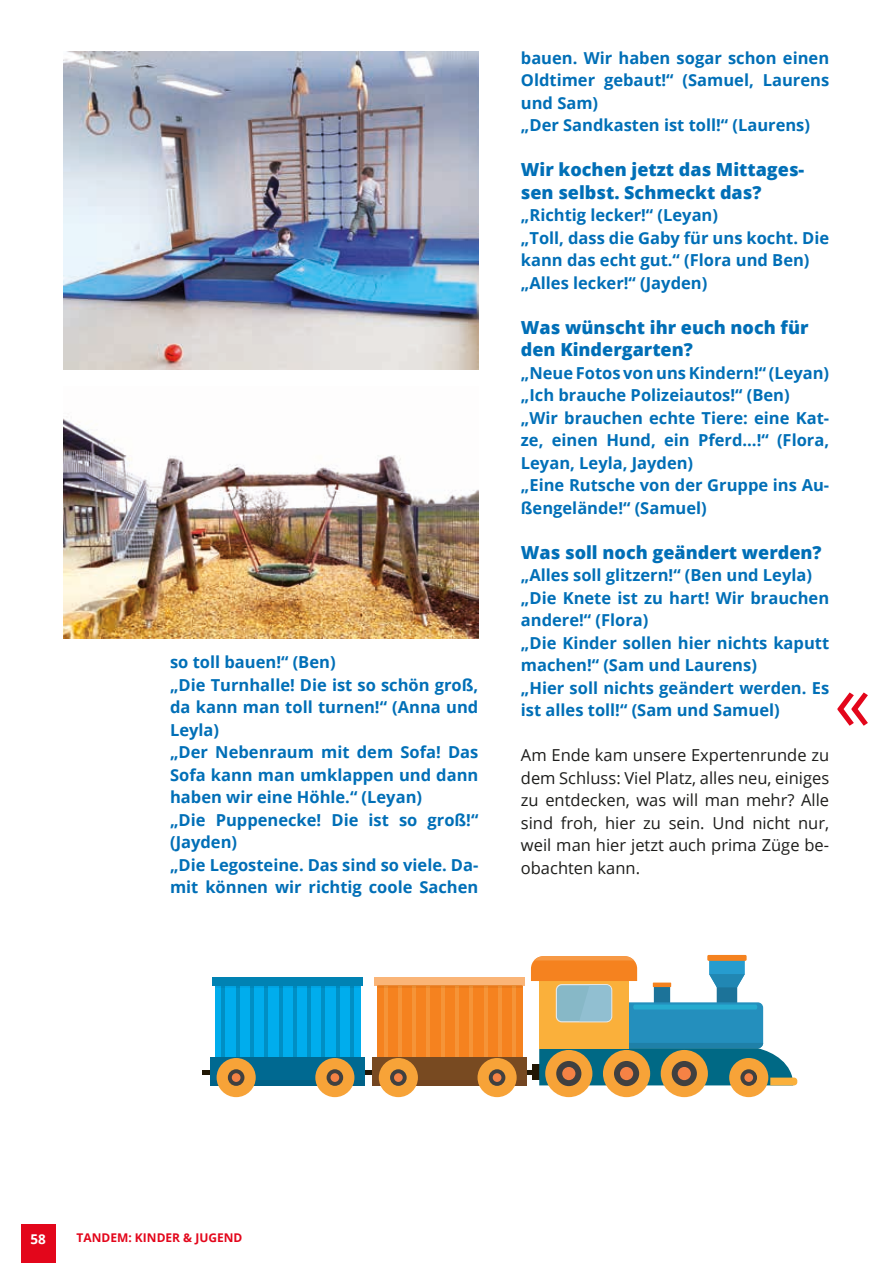
<style>
.page{position:relative;width:893px;height:1263px;background:#fff}
.page>*{position:absolute;margin:0;border:0;box-sizing:border-box;transform-origin:0 0}
.t1{font:81px "Open Sans";color:#e3061b;scale:.9 1}
.t2{font:800 18px/22.5px "Open Sans";color:#006fb7}
.t3{font:700 16.5px/22.5px "Open Sans";color:#006fb7}
.t4{font:16.5px/22.5px "Open Sans";color:#1d1d1b;text-align:justify}
.t5{font:700 13.5px "Open Sans";color:#fff}
.t6{font:700 12px "Open Sans";color:#e3061b}
</style>
<div class="page">
<div style="left:21px;top:1225px;width:34px;height:38px;background:#e3061b"></div>
<img style="left:64px;top:51px;width:414px;height:319px">
<img style="left:64px;top:419px;width:414px;height:220px">
<div style="left:707px;top:955px;width:40px;height:6px;background:#f5821f"></div>
<div style="left:527px;top:1070px;width:8px;height:5px;background:#211705"></div>
<div style="left:729px;top:1058px;width:39px;height:39px;background:#f7a338;border-radius:50%"></div>
<div style="left:661px;top:1050px;width:47px;height:47px;background:#f7a338;border-radius:50%"></div>
<div style="left:603px;top:1050px;width:47px;height:47px;background:#f7a338;border-radius:50%"></div>
<div style="left:545px;top:1050px;width:47px;height:47px;background:#f7a338;border-radius:50%"></div>
<div style="left:377px;top:981px;width:146px;height:87px;background:#f5821f"></div>
<hr style="left:513px;top:981px;width:3px;height:87px;background:#f59438">
<hr style="left:498px;top:981px;width:3px;height:87px;background:#f59438">
<hr style="left:484px;top:981px;width:3px;height:87px;background:#f59438">
<hr style="left:470px;top:981px;width:3px;height:87px;background:#f59438">
<hr style="left:455px;top:981px;width:4px;height:87px;background:#f59438">
<hr style="left:441px;top:981px;width:3px;height:87px;background:#f59438">
<hr style="left:427px;top:981px;width:3px;height:87px;background:#f59438">
<hr style="left:413px;top:981px;width:3px;height:87px;background:#f59438">
<hr style="left:398px;top:981px;width:3px;height:87px;background:#f59438">
<hr style="left:384px;top:981px;width:3px;height:87px;background:#f59438">
<div style="left:375px;top:977px;width:150px;height:8px;background:#fab578"></div>
<div style="left:364px;top:1070px;width:9px;height:5px;background:#211705"></div>
<div style="left:215px;top:981px;width:145px;height:87px;background:#00aded"></div>
<hr style="left:350px;top:981px;width:3px;height:87px;background:#008fc4">
<hr style="left:336px;top:981px;width:3px;height:87px;background:#008fc4">
<hr style="left:322px;top:981px;width:3px;height:87px;background:#008fc4">
<hr style="left:308px;top:981px;width:3px;height:87px;background:#008fc4">
<hr style="left:293px;top:981px;width:3px;height:87px;background:#008fc4">
<hr style="left:279px;top:981px;width:3px;height:87px;background:#008fc4">
<hr style="left:265px;top:981px;width:3px;height:87px;background:#008fc4">
<hr style="left:250px;top:981px;width:4px;height:87px;background:#008fc4">
<hr style="left:236px;top:981px;width:3px;height:87px;background:#008fc4">
<hr style="left:222px;top:981px;width:3px;height:87px;background:#008fc4">
<svg style="left:215px;top:985px;width:145px;height:3px"></svg>
<div style="left:212px;top:977px;width:151px;height:8px;background:#0082b3"></div>
<div style="left:202px;top:1070px;width:8px;height:5px;background:#211705"></div>
<div style="left:210px;top:1056px;width:155px;height:29px;background:#006991"></div>
<div style="left:210px;top:1080px;width:155px;height:5px;background:#006187"></div>
<div style="left:315px;top:1058px;width:39px;height:39px;background:#f7a338;border-radius:50%"></div>
<svg style="left:327px;top:1069px;width:16px;height:17px"></svg>
<div style="left:331px;top:1073px;width:8px;height:9px;background:#f58245;border-radius:50%"></div>
<div style="left:217px;top:1058px;width:39px;height:39px;background:#f7a338;border-radius:50%"></div>
<svg style="left:228px;top:1069px;width:16px;height:17px"></svg>
<div style="left:232px;top:1073px;width:8px;height:9px;background:#f58245;border-radius:50%"></div>
<div style="left:372px;top:1056px;width:155px;height:29px;background:#784a21"></div>
<div style="left:372px;top:1080px;width:155px;height:5px;background:#734521"></div>
<div style="left:477px;top:1058px;width:40px;height:39px;background:#f7a338;border-radius:50%"></div>
<svg style="left:489px;top:1069px;width:16px;height:17px"></svg>
<div style="left:493px;top:1073px;width:8px;height:9px;background:#f58245;border-radius:50%"></div>
<div style="left:379px;top:1058px;width:39px;height:39px;background:#f7a338;border-radius:50%"></div>
<div style="left:390px;top:1069px;width:17px;height:17px;background:#404040;border-radius:50%"></div>
<div style="left:394px;top:1073px;width:9px;height:9px;background:#f58245;border-radius:50%"></div>
<svg style="left:377px;top:985px;width:146px;height:3px"></svg>
<svg style="left:531px;top:956px;width:266px;height:129px"></svg>
<p class="t3" style="left:170px;top:650px;width:310px">so toll bauen!“ (Ben)<br>„Die Turnhalle! Die ist so schön groß, da kann man toll turnen!“ (Anna und<br>Leyla)<br>„Der Nebenraum mit dem Sofa! Das<br>Sofa kann man umklappen und dann haben wir eine Höhle.“ (Leyan)<br>„Die Puppenecke! Die ist so groß!“ (Jayden)<br>„Die Legosteine. Das sind so viele. Da&shy;mit können wir richtig coole Sachen</p>
<p class="t3" style="left:521px;top:46px;width:310px">bauen. Wir haben sogar schon einen<br>Oldtimer gebaut!“ (Samuel, Laurens und Sam)<br>„Der Sandkasten ist toll!“ (Laurens)</p>
<p class="t2" style="left:521px;top:157px;width:285px">Wir kochen jetzt das Mittages&shy;sen selbst. Schmeckt das?</p>
<p class="t3" style="left:521px;top:203px;width:310px">„Richtig lecker!“ (Leyan)<br>„Toll, dass die Gaby für uns kocht. Die kann das echt gut.“ (Flora und Ben) „Alles lecker!“ (Jayden)</p>
<p class="t2" style="left:521px;top:315px;width:289px">Was wünscht ihr euch noch für den Kindergarten?</p>
<p class="t3" style="left:521px;top:361px;width:310px">„Neue Fotos von uns Kindern!“ (Leyan) „Ich brauche Polizeiautos!“ (Ben) „Wir brauchen echte Tiere: eine Kat&shy;ze, einen Hund, ein Pferd…!“ (Flora,<br>Leyan, Leyla, Jayden)<br>„Eine Rutsche von der Gruppe ins Au&shy;ßengelände!“ (Samuel)</p>
<p class="t2" style="left:521px;top:540px;width:302px">Was soll noch geändert werden?</p>
<p class="t3" style="left:521px;top:563px;width:310px">„Alles soll glitzern!“ (Ben und Leyla) „Die Knete ist zu hart! Wir brauchen andere!“ (Flora)<br>„Die Kinder sollen hier nichts kaputt machen!“ (Sam und Laurens)<br>„Hier soll nichts geändert werden. Es ist alles toll!“ (Sam und Samuel)</p>
<p class="t4" style="left:521px;top:744px;width:310px">Am Ende kam unsere Expertenrunde zu dem Schluss: Viel Platz, alles neu, einiges zu entdecken, was will man mehr? Alle sind froh, hier zu sein. Und nicht nur, weil man hier jetzt auch prima Züge be&shy;obachten kann.</p>
<h1 class="t1" style="left:834px;top:645px;width:42px">«</h1>
<p class="t5" style="left:31px;top:1229px;width:17px">58</p>
<p class="t6" style="left:77px;top:1229px;width:167px">TANDEM: KINDER &amp; JUGEND</p>
</div>
